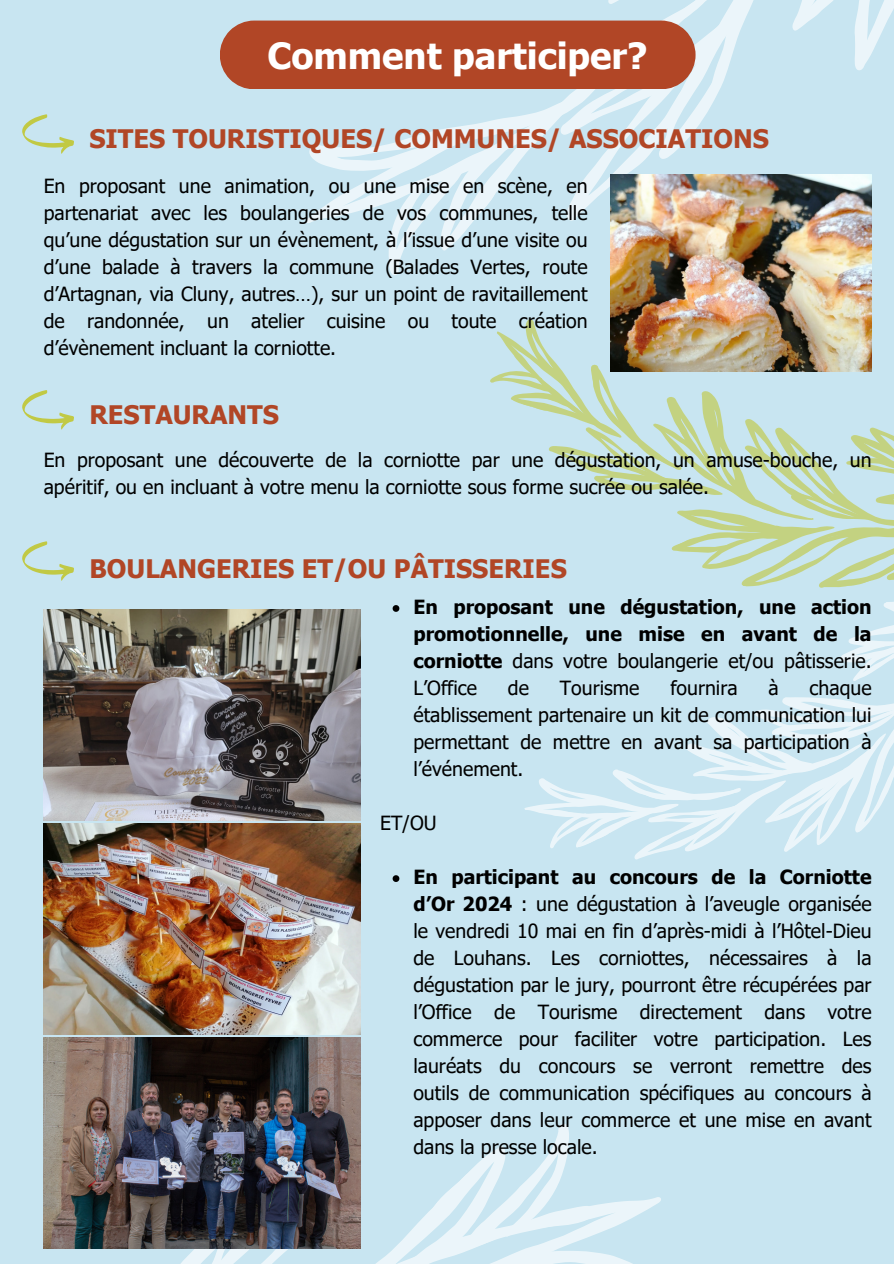
<style>
.page{position:relative;width:894px;height:1264px;background:#fff}
.page>*{position:absolute;margin:0;border:0;box-sizing:border-box;transform-origin:0 0}
.t1{font:700 36px "Tahoma";color:#fff}
.t2{font:700 25.5px "Tahoma";color:#b14626}
.t3{font:19.5px/27px "Tahoma";color:#000;text-align:justify}
.t4{font:700 19.5px/27px "Tahoma";color:#000;text-align:justify}
.s1{font-weight:400}
.s2{font-weight:700}
</style>
<div class="page">
<div style="left:0;top:0;width:893px;height:1263px;background:#c8e5f1"></div>
<svg style="left:22px;top:114px;width:52px;height:40px"></svg>
<svg style="left:490px;top:318px;width:403px;height:542px"></svg>
<svg style="left:43px;top:1106px;width:618px;height:157px"></svg>
<svg style="left:22px;top:390px;width:52px;height:39px"></svg>
<svg style="left:22px;top:541px;width:52px;height:39px"></svg>
<img style="left:610px;top:280px;width:261px;height:91px">
<img style="left:44px;top:823px;width:316px;height:211px">
<img style="left:44px;top:1037px;width:316px;height:210px">
<img style="left:44px;top:609px;width:316px;height:211px">
<svg style="left:392px;top:605px;width:7px;height:7px"></svg>
<svg style="left:392px;top:875px;width:7px;height:7px"></svg>
<svg style="left:220px;top:0;width:673px;height:280px"></svg>
<p class="t1" style="left:267px;top:33px;width:381px">Comment participer?</p>
<p class="t2" style="left:89px;top:123px;width:680px">SITES TOURISTIQUES/ COMMUNES/ ASSOCIATIONS</p>
<p class="t3" style="left:44px;top:171px;width:545px">En proposant une animation, ou une mise en scène, en partenariat avec les boulangeries de vos communes, telle qu’une dégustation sur un évènement, à l’issue d’une visite ou d’une balade à travers la commune (Balades Vertes, route d’Artagnan, via Cluny, autres…), sur un point de ravitaillement de randonnée, un atelier cuisine ou toute création d’évènement incluant la corniotte.</p>
<p class="t2" style="left:89px;top:398px;width:191px">RESTAURANTS</p>
<p class="t3" style="left:44px;top:446px;width:829px">En proposant une découverte de la corniotte par une dégustation, un amuse-bouche, un apéritif, ou en incluant à votre menu la corniotte sous forme sucrée ou salée.</p>
<p class="t2" style="left:89px;top:552px;width:479px">BOULANGERIES ET/OU PÂTISSERIES</p>
<h2 class="t4" style="left:413px;top:593px;width:459px">En proposant une dégustation, une action promotionnelle, une mise en avant de la corniotte <span class="s1">dans votre boulangerie et/ou pâtisserie.<br>L’Office</span></h2>
<h2 class="t3" style="left:508px;top:674px;width:23px">de</h2>
<h2 class="t3" style="left:559px;top:674px;width:81px">Tourisme</h2>
<h2 class="t3" style="left:670px;top:674px;width:69px">fournira</h2>
<h2 class="t3" style="left:768px;top:674px;width:12px">à</h2>
<h2 class="t3" style="left:413px;top:674px;width:459px;text-indent:396px">chaque établissement partenaire un kit de communication lui permettant de mettre en avant sa participation à l’événement.</h2>
<p class="t3" style="left:380px;top:809px;width:58px">ET/OU</p>
<p class="t3" style="left:413px;top:863px;width:459px"><span class="s2">En participant au concours de la Corniotte d’Or 2024</span> : une dégustation à l’aveugle organisée le vendredi 10 mai en fin d’après-midi à l’Hôtel-Dieu de Louhans. Les corniottes, nécessaires à la dégustation par le jury, pourront être récupérées par l’Office de Tourisme directement dans votre commerce pour faciliter votre participation. Les lauréats du concours se verront remettre des outils de communication spécifiques au concours à apposer dans leur commerce et une mise en avant dans la presse locale.</p>
</div>
